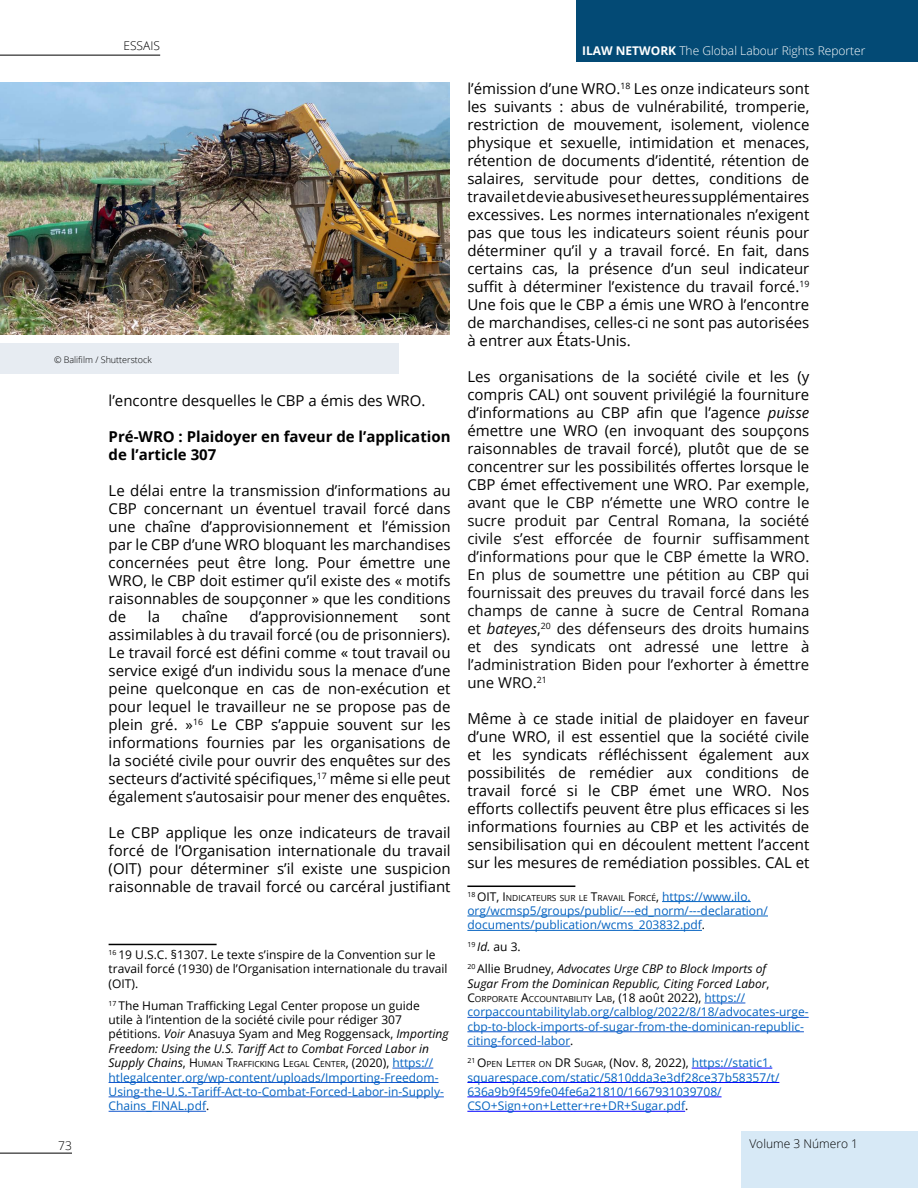
<style>
.page{position:relative;width:918px;height:1188px;background:#fff}
.page>*{position:absolute;margin:0;border:0;box-sizing:border-box;transform-origin:0 0}
.t1{font:15px/18px "Open Sans";color:#000;text-align:justify}
.t2{font:15px/18px "Open Sans";color:#080808;text-align:justify}
.t3{font:700 15px/18px "Open Sans";color:#000}
.t4{font:12px/14.4px "Open Sans";color:#0563c1}
.t5{font:12px/14.4px "Open Sans";color:#000}
.t6{font:italic 12px/21.9px "Open Sans";color:#000}
.t7{font:300 12px "Open Sans";color:#fff}
.t8{font:300 12px "Open Sans";color:#000}
.t9{font:300 9px "Open Sans";color:#000}
.t10{font:8.4px "Open Sans";color:#000}
.s1{font-style:italic}
.s2{font-style:italic;font-size:12px}
.s3{font-size:12px}
.s4{font-size:12px;color:#0563c1}
.s5{color:#000}
.s6{font-weight:700}
.s7{font-style:italic;color:#000}
.s8{font-style:normal}
.s9{font-size:8.4px;color:#000}
</style>
<div class="page">
<div style="left:742px;top:1131px;width:176px;height:57px;background:#d7e9f6"></div>
<div style="left:576px;top:0;width:342px;height:62px;background:#034a75"></div>
<hr style="left:0;top:55px;width:160px;height:1px;background:#000">
<hr style="left:0;top:1153px;width:72px;height:1px;background:#000">
<hr style="left:109px;top:944px;width:108px;height:1px;background:#000">
<hr style="left:392px;top:1068px;width:41px;height:1px;background:#15c">
<hr style="left:109px;top:1082px;width:330px;height:1px;background:#15c">
<hr style="left:109px;top:1097px;width:335px;height:1px;background:#15c">
<hr style="left:109px;top:1111px;width:97px;height:1px;background:#15c">
<hr style="left:467px;top:886px;width:108px;height:1px;background:#000">
<hr style="left:662px;top:901px;width:89px;height:1px;background:#0563c1">
<hr style="left:467px;top:916px;width:301px;height:1px;background:#0563c1">
<hr style="left:467px;top:930px;width:235px;height:1px;background:#0563c1">
<hr style="left:704px;top:1003px;width:41px;height:1px;background:#15c">
<hr style="left:467px;top:1017px;width:342px;height:1px;background:#15c">
<hr style="left:467px;top:1031px;width:337px;height:1px;background:#15c">
<hr style="left:467px;top:1046px;width:103px;height:1px;background:#15c">
<hr style="left:692px;top:1068px;width:80px;height:1px;background:#00f">
<hr style="left:467px;top:1082px;width:312px;height:1px;background:#00f">
<hr style="left:467px;top:1097px;width:255px;height:1px;background:#00f">
<hr style="left:467px;top:1111px;width:218px;height:1px;background:#00f">
<img style="left:0;top:82px;width:450px;height:252px">
<div style="left:0;top:343px;width:399px;height:31px;background:#e7ecf2"></div>
<p class="t8" style="left:123px;top:38px;width:38px">ESSAIS</p>
<p class="t9" style="left:54px;top:354px;width:99px">© Balifilm / Shutterstock</p>
<p class="t1" style="left:109px;top:391px;width:318px">l’encontre desquelles le CBP a émis des WRO.</p>
<p class="t3" style="left:109px;top:427px;width:343px">Pré-WRO : Plaidoyer en faveur de l’application de l’article 307</p>
<p class="t1" style="left:109px;top:481px;width:344px">Le délai entre la transmission d’informations au CBP concernant un éventuel travail forcé dans une chaîne d’approvisionnement et l’émission par le CBP d’une WRO bloquant les marchandises concernées peut être long. Pour émettre une WRO, le CBP doit estimer qu’il existe des « motifs raisonnables de soupçonner » que les conditions de</p>
<p class="t1" style="left:148px;top:607px;width:14px">la</p>
<p class="t1" style="left:182px;top:607px;width:48px">chaîne</p>
<p class="t1" style="left:250px;top:607px;width:150px">d’approvisionnement</p>
<p class="t1" style="left:109px;top:607px;width:344px;text-indent:311px">sont assimilables à du travail forcé (ou de prisonniers).<br>Le travail forcé est défini comme « tout travail ou service exigé d’un individu sous la menace d’une peine quelconque en cas de non-exécution et pour lequel le travailleur ne se propose pas de plein gré. »<sup>16</sup> Le CBP s’appuie souvent sur les informations fournies par les organisations de la société civile pour ouvrir des enquêtes sur des secteurs d’activité spécifiques,<sup>17</sup> même si elle peut également s’autosaisir pour mener des enquêtes.</p>
<p class="t1" style="left:109px;top:823px;width:344px">Le CBP applique les onze indicateurs de travail forcé de l’Organisation internationale du travail (OIT) pour déterminer s’il existe une suspicion raisonnable de travail forcé ou carcéral justifiant</p>
<p class="t5" style="left:109px;top:947px;width:340px"><sup>16</sup> 19 U.S.C. §1307. Le texte s’inspire de la Convention sur le travail forcé (1930) de l’Organisation internationale du travail (OIT).</p>
<p class="t5" style="left:109px;top:998px;width:342px"><sup>17</sup> The Human Trafficking Legal Center propose un guide<br>utile à l’intention de la société civile pour rédiger 307 pétitions. <span class="s1">Voir</span> Anasuya Syam and Meg Roggensack, <span class="s1">Importing Freedom: Using the U.S. Tariff Act to Combat Forced Labor in</span></p>
<p class="t10" style="left:109px;top:1058px;width:326px"><span class="s2">Supply Chains</span><span class="s3">,</span> <span class="s3">H</span> UMAN <span class="s3">T</span>RAFFICKING <span class="s3">L</span> EGAL <span class="s3">C</span>ENTER<span class="s3">, (2020),</span> <span class="s4">https://</span></p>
<p class="t4" style="left:109px;top:1070px;width:337px">htlegalcenter.org/wp-content/uploads/Importing-Freedom-<br>Using-the-U.S.-Tariff-Act-to-Combat-Forced-Labor-in-Supply-<br>Chains_FINAL.pdf<span class="s5">.</span></p>
<p class="t7" style="left:582px;top:42px;width:285px"><span class="s6">ILAW NETWORK</span> The Global Labour Rights Reporter</p>
<p class="t1" style="left:467px;top:79px;width:344px">l’émission d’une WRO.<sup>18</sup> Les onze indicateurs sont les suivants : abus de vulnérabilité, tromperie, restriction de mouvement, isolement, violence physique et sexuelle, intimidation et menaces, rétention de documents d’identité, rétention de salaires, servitude pour dettes, conditions de travail et de vie abusives et heures supplémentaires excessives. Les normes internationales n’exigent pas que tous les indicateurs soient réunis pour déterminer qu’il y a travail forcé. En fait, dans certains cas, la présence d’un seul indicateur suffit à déterminer l’existence du travail forcé.<sup>19<br></sup>Une fois que le CBP a émis une WRO à l’encontre de marchandises, celles-ci ne sont pas autorisées à entrer aux États-Unis.</p>
<p class="t2" style="left:467px;top:367px;width:344px"><span class="s5">Les organisations de la société civile et les (y compris CAL) ont souvent privilégié la fourniture d’informations au CBP afin que l’agence</span> <span class="s7">puisse </span><span class="s5">émettre une WRO (en invoquant des soupçons raisonnables de travail forcé), plutôt que de se concentrer sur les possibilités offertes lorsque le CBP émet effectivement une WRO.</span> Par exemple, avant que le CBP n’émette une WRO contre le sucre produit par Central Romana, la société civile s’est efforcée de fournir suffisamment d’informations pour que le CBP émette la WRO.<br>En plus de soumettre une pétition au CBP qui fournissait des preuves du travail forcé dans les champs de canne à sucre de Central Romana et <span class="s1">bateyes</span>,<sup>20</sup> des défenseurs des droits humains et des syndicats ont adressé une lettre à l’administration Biden pour l’exhorter à émettre une WRO.<sup>21</sup></p>
<p class="t1" style="left:467px;top:709px;width:344px">Même à ce stade initial de plaidoyer en faveur d’une WRO, il est essentiel que la société civile et les syndicats réfléchissent également aux possibilités de remédier aux conditions de travail forcé si le CBP émet une WRO. Nos efforts collectifs peuvent être plus efficaces si les informations fournies au CBP et les activités de sensibilisation qui en découlent mettent l’accent sur les mesures de remédiation possibles. CAL et</p>
<p class="t10" style="left:467px;top:892px;width:285px"><sup>18</sup> <span class="s3">OIT,</span> <span class="s3">I</span> NDICATEURS SUR LE <span class="s3">T</span>RAVAIL <span class="s3">F</span>ORCÉ<span class="s3">,</span> <span class="s4">https://www.ilo.</span></p>
<p class="t4" style="left:467px;top:903px;width:302px">org/wcmsp5/groups/public/---ed_norm/---declaration/ documents/publication/wcms_203832.pdf<span class="s5">.</span></p>
<p class="t6" style="left:467px;top:936px;width:300px"><sup>19</sup> Id. <span class="s8">au 3.<br></span><sup>20</sup> <span class="s8">Allie Brudney,</span> Advocates Urge CBP to Block Imports of</p>
<p class="t6" style="left:467px;top:972px;width:304px">Sugar From the Dominican Republic, Citing Forced Labor<span class="s8">,</span></p>
<p class="t10" style="left:467px;top:993px;width:280px"><span class="s3">C</span>ORPORATE <span class="s3">A</span>CCOUNTABILITY <span class="s3">L</span>AB<span class="s3">, (18 août 2022),</span> <span class="s4">https://</span></p>
<p class="t4" style="left:467px;top:1005px;width:343px">corpaccountabilitylab.org/calblog/2022/8/18/advocates-urge&shy;cbp-to-block-imports-of-sugar-from-the-dominican-republic&shy;citing-forced-labor<span class="s5">.</span></p>
<p class="t4" style="left:467px;top:1055px;width:314px"><sup>21</sup> <span class="s5">O</span> <span class="s9">PEN</span> <span class="s5">L</span><span class="s9">ETTER ON</span> <span class="s5">D R S</span><span class="s9">UGAR</span><span class="s5">,</span> <span class="s5">(Nov. 8, 2022),</span> https://static1. squarespace.com/static/5810dda3e3df28ce37b58357/t/ 636a9b9f459fe04fe6a21810/1667931039708/ CSO+Sign+on+Letter+re+DR+Sugar.pdf<span class="s5">.</span></p>
<p class="t8" style="left:58px;top:1137px;width:15px">73</p>
<p class="t8" style="left:749px;top:1136px;width:110px">Volume 3 Número 1</p>
</div>
